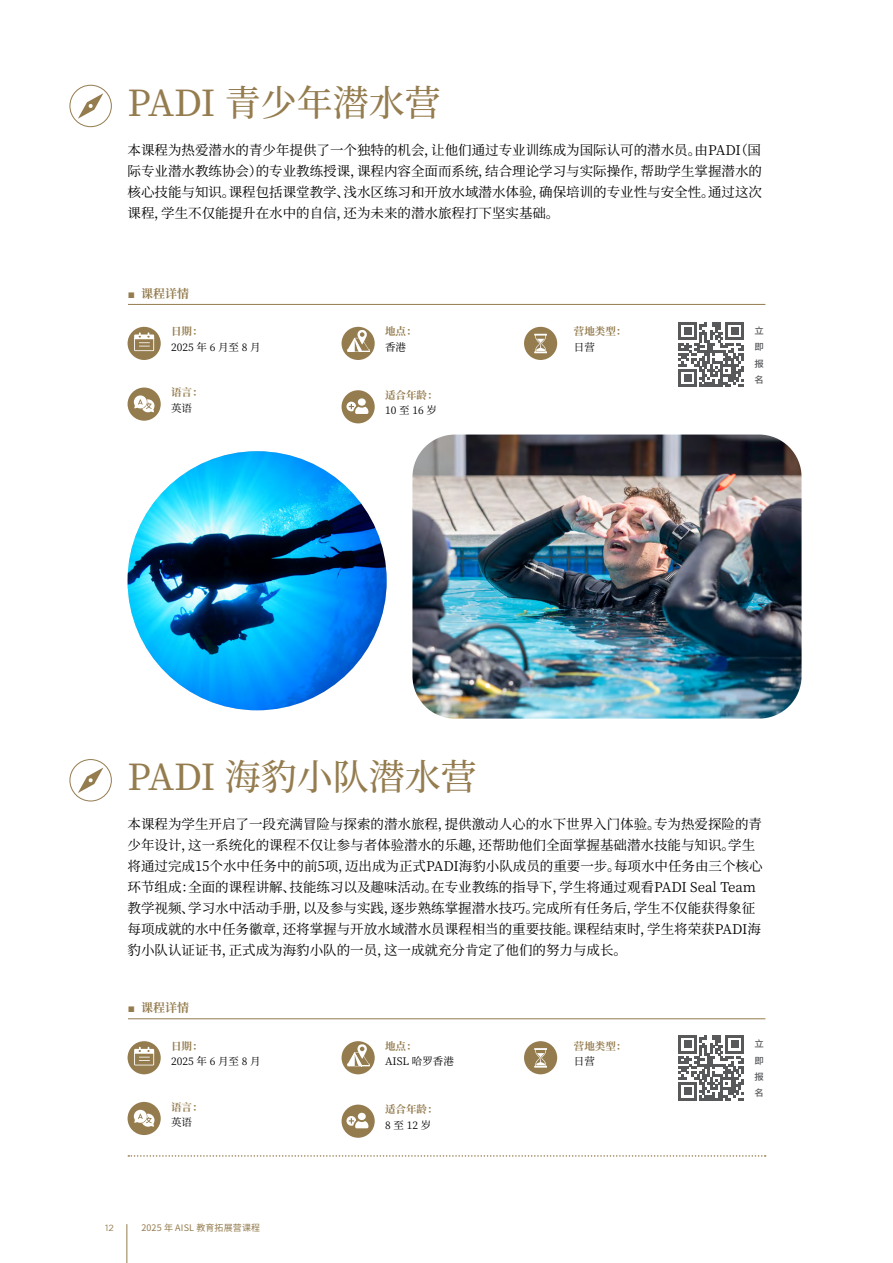
<style>
.page{position:relative;width:893px;height:1263px;background:#fff}
.page>*{position:absolute;margin:0;border:0;box-sizing:border-box;transform-origin:0 0}
.cn_Head_1{font:500 36px "Noto Serif CJ Ksc";color:#947c4e}
.cn_Bodytext-1{font:13.5px/21px "Noto Serif CJ Ksc";color:#000;text-align:justify}
.t1{font:700 12px "Noto Serif CJ Ksc";color:#947c4e}
.cn_info_text{font:10.5px "Noto Serif CJ Ksc";color:#000}
.cn_info_sub{font:700 10.5px "Noto Serif CJ Ksc";color:#947c4e}
.t2{font:9px "Noto Sans CJ Ksc";letter-spacing:.015em;color:#947c4e}
.ch_enrol{font:500 9px "Noto Sans CJ Ksc";color:#58595b;scale:1.05 1}
.t3{font:9px "Gotham";color:#947c4e}
.s1{font-family:"Arial";font-weight:400}
</style>
<div class="page">
<hr style="left:128px;top:304px;width:637px;height:1px;background:#947c4e">
<hr style="left:128px;top:1018px;width:637px;height:1px;background:#947c4e">
<div style="left:128px;top:327px;width:33px;height:33px;background:#947c4e;border-radius:50%"></div>
<svg style="left:134px;top:332px;width:20px;height:19px"></svg>
<div style="left:128px;top:1041px;width:33px;height:33px;background:#947c4e;border-radius:50%"></div>
<svg style="left:134px;top:1047px;width:20px;height:18px"></svg>
<div style="left:342px;top:327px;width:33px;height:33px;background:#947c4e;border-radius:50%"></div>
<svg style="left:347px;top:330px;width:23px;height:22px"></svg>
<div style="left:342px;top:1041px;width:33px;height:33px;background:#947c4e;border-radius:50%"></div>
<svg style="left:347px;top:1044px;width:23px;height:23px"></svg>
<div style="left:128px;top:387px;width:33px;height:34px;background:#947c4e;border-radius:50%"></div>
<svg style="left:134px;top:395px;width:20px;height:17px"></svg>
<div style="left:128px;top:1102px;width:33px;height:33px;background:#947c4e;border-radius:50%"></div>
<svg style="left:134px;top:1110px;width:20px;height:17px"></svg>
<div style="left:524px;top:327px;width:33px;height:33px;background:#947c4e;border-radius:50%"></div>
<svg style="left:534px;top:334px;width:13px;height:19px"></svg>
<div style="left:524px;top:1041px;width:33px;height:33px;background:#947c4e;border-radius:50%"></div>
<svg style="left:534px;top:1048px;width:13px;height:19px"></svg>
<div style="left:342px;top:390px;width:33px;height:33px;background:#947c4e;border-radius:50%"></div>
<div style="left:358px;top:398px;width:8px;height:8px;background:#fff;border-radius:50%"></div>
<svg style="left:346px;top:402px;width:22px;height:12px"></svg>
<div style="left:342px;top:1104px;width:33px;height:34px;background:#947c4e;border-radius:50%"></div>
<div style="left:358px;top:1113px;width:8px;height:7px;background:#fff;border-radius:50%"></div>
<svg style="left:346px;top:1116px;width:22px;height:12px"></svg>
<div style="left:70px;top:85px;width:42px;height:42px;border:1px solid #947c4e;border-radius:50%"></div>
<svg style="left:78px;top:93px;width:25px;height:26px"></svg>
<div style="left:70px;top:759px;width:42px;height:42px;border:1px solid #947c4e;border-radius:50%"></div>
<svg style="left:78px;top:767px;width:25px;height:26px"></svg>
<svg style="left:128px;top:1155px;width:638px;height:2px"></svg>
<img style="left:128px;top:451px;width:259px;height:259px;border-radius:130px">
<img style="left:412px;top:434px;width:389px;height:284px">
<svg style="left:678px;top:322px;width:66px;height:65px"></svg>
<svg style="left:678px;top:1035px;width:66px;height:65px"></svg>
<hr style="left:127px;top:1224px;width:1px;height:39px;background:#947c4e">
<p class="cn_Head_1" style="left:128px;top:82px;width:315px">PADI 青少年潜水营</p>
<p class="cn_Bodytext-1" style="left:128px;top:140px;width:636px">本课程为热爱潜水的青少年提供了一个独特的机会，让他们通过专业训练成为国际认可的潜水员。由PADI（国际专业潜水教练协会）的专业教练授课，课程内容全面而系统，结合理论学习与实际操作，帮助学生掌握潜水的核心技能与知识。课程包括课堂教学、浅水区练习和开放水域潜水体验，确保培训的专业性与安全性。通过这次课程，学生不仅能提升在水中的自信，还为未来的潜水旅程打下坚实基础。</p>
<p class="t1" style="left:128px;top:287px;width:63px"><span class="s1">■</span> 课程详情</p>
<p class="cn_info_sub" style="left:171px;top:326px;width:33px">日期：</p>
<p class="cn_info_text" style="left:171px;top:341px;width:91px">2025 年 6 月至 8 月</p>
<p class="cn_info_sub" style="left:171px;top:386px;width:33px">语言：</p>
<p class="cn_info_text" style="left:171px;top:402px;width:23px">英语</p>
<p class="cn_info_sub" style="left:385px;top:326px;width:33px">地点：</p>
<p class="cn_info_text" style="left:385px;top:341px;width:22px">香港</p>
<p class="cn_info_sub" style="left:385px;top:389px;width:54px">适合年龄：</p>
<p class="cn_info_text" style="left:385px;top:405px;width:53px">10 至 16 岁</p>
<p class="cn_info_sub" style="left:574px;top:326px;width:54px">营地类型：</p>
<p class="cn_info_text" style="left:574px;top:341px;width:22px">日营</p>
<p class="ch_enrol" style="left:754px;top:326px;width:10px">立</p>
<p class="ch_enrol" style="left:754px;top:342px;width:10px">即</p>
<p class="ch_enrol" style="left:754px;top:359px;width:10px">报</p>
<p class="ch_enrol" style="left:754px;top:375px;width:10px">名</p>
<p class="cn_Head_1" style="left:128px;top:757px;width:351px">PADI 海豹小队潜水营</p>
<p class="cn_Bodytext-1" style="left:128px;top:814px;width:637px;text-align:left">本课程为学生开启了一段充满冒险与探索的潜水旅程，提供激动人心的水下世界入门体验。专为热爱探险的青少年设计，这一系统化的课程不仅让参与者体验潜水的乐趣，还帮助他们全面掌握基础潜水技能与知识。学生将通过完成15个水中任务中的前5项，迈出成为正式PADI海豹小队成员的重要一步。每项水中任务由三个核心环节组成：全面的课程讲解、技能练习以及趣味活动。在专业教练的指导下，学生将通过观看PADI Seal Team教学视频、学习水中活动手册，以及参与实践，逐步熟练掌握潜水技巧。完成所有任务后，学生不仅能获得象征每项成就的水中任务徽章，还将掌握与开放水域潜水员课程相当的重要技能。课程结束时，学生将荣获PADI海豹小队认证证书，正式成为海豹小队的一员，这一成就充分肯定了他们的努力与成长。</p>
<p class="t1" style="left:128px;top:1001px;width:63px"><span class="s1">■</span> 课程详情</p>
<p class="cn_info_sub" style="left:171px;top:1040px;width:33px">日期：</p>
<p class="cn_info_text" style="left:171px;top:1056px;width:91px">2025 年 6 月至 8 月</p>
<p class="cn_info_sub" style="left:171px;top:1101px;width:33px">语言：</p>
<p class="cn_info_text" style="left:171px;top:1116px;width:23px">英语</p>
<p class="t3" style="left:105px;top:1222px;width:10px">12</p>
<p class="t2" style="left:141px;top:1223px;width:120px">2025 年 AISL 教育拓展营课程</p>
<p class="cn_info_sub" style="left:385px;top:1040px;width:33px">地点：</p>
<p class="cn_info_text" style="left:385px;top:1056px;width:70px">AISL 哈罗香港</p>
<p class="cn_info_sub" style="left:385px;top:1103px;width:54px">适合年龄：</p>
<p class="cn_info_text" style="left:385px;top:1119px;width:48px">8 至 12 岁</p>
<p class="cn_info_sub" style="left:574px;top:1040px;width:54px">营地类型：</p>
<p class="cn_info_text" style="left:574px;top:1056px;width:22px">日营</p>
<p class="ch_enrol" style="left:754px;top:1039px;width:10px">立</p>
<p class="ch_enrol" style="left:754px;top:1055px;width:10px">即</p>
<p class="ch_enrol" style="left:754px;top:1072px;width:10px">报</p>
<p class="ch_enrol" style="left:754px;top:1088px;width:10px">名</p>
</div>
